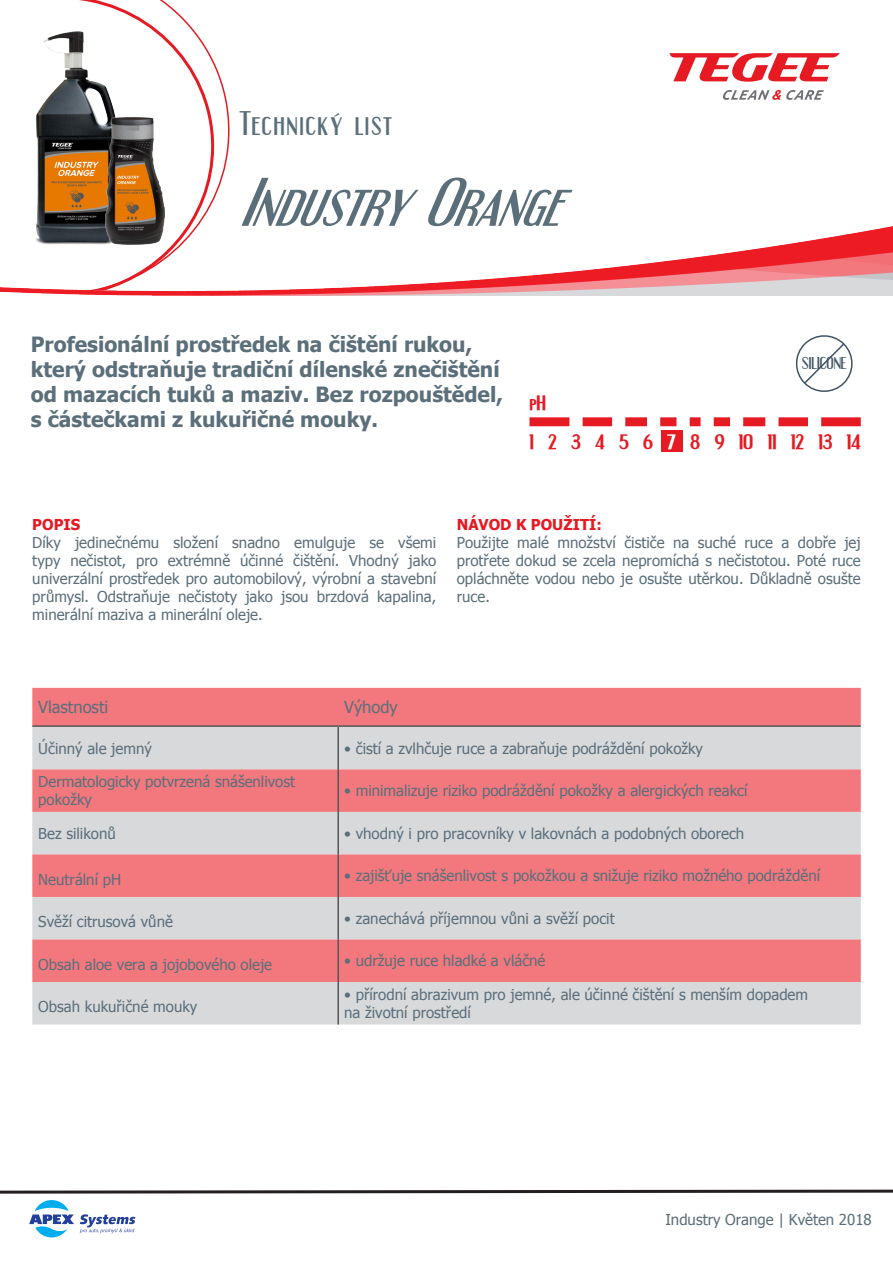
<style>
.page{position:relative;width:893px;height:1263px;background:#fff}
.page>*{position:absolute;margin:0;border:0;box-sizing:border-box;transform-origin:0 0}
.t1{font:italic 60px "Engebrechtre";color:#5b6f7b}
.t2{font:30px "Engebrechtre";letter-spacing:.05em;color:#5b6f7b}
.t3{font:700 21px/25.2px "Tahoma";color:#5b6f7b}
.t4{font:700 18px "Engebrechtre";color:#e51a23}
.t5{font:700 18px "Engebrechtre";color:#fff}
.t6{font:16.5px "Tahoma";color:#5b6f7b}
.t7{font:15px/18px "Tahoma";color:#5b6f7b;text-align:justify}
.t8{font:700 15px "Tahoma";color:#e51a23}
.t9{font:15px "Engebrechtre";color:#3f5364}
</style>
<div class="page">
<svg style="left:71px;top:0;width:159px;height:227px"></svg>
<div style="left:32px;top:688px;width:829px;height:37px;background:#f2787d"></div>
<div style="left:32px;top:727px;width:829px;height:297px;background:#d8d9db"></div>
<svg style="left:32px;top:769px;width:829px;height:213px;fill:#f2787d"></svg>
<hr style="left:32px;top:725px;width:306px;height:2px;background:#555">
<hr style="left:338px;top:725px;width:523px;height:2px;background:#555">
<hr style="left:337px;top:769px;width:2px;height:43px;background:#555">
<hr style="left:337px;top:812px;width:2px;height:42px;background:#555">
<hr style="left:337px;top:854px;width:2px;height:43px;background:#555">
<hr style="left:337px;top:897px;width:2px;height:42px;background:#555">
<hr style="left:337px;top:939px;width:2px;height:43px;background:#555">
<hr style="left:337px;top:727px;width:2px;height:42px;background:#555">
<hr style="left:337px;top:982px;width:2px;height:42px;background:#555">
<svg style="left:0;top:1189px;width:893px;height:48px"></svg>
<svg style="left:670px;top:53px;width:170px;height:29px"></svg>
<svg style="left:723px;top:90px;width:101px;height:10px"></svg>
<svg style="left:529px;top:417px;width:40px;height:9px"></svg>
<svg style="left:583px;top:417px;width:29px;height:9px"></svg>
<div style="left:661px;top:431px;width:21px;height:21px;background:#e51a23"></div>
<svg style="left:625px;top:417px;width:22px;height:9px"></svg>
<svg style="left:660px;top:417px;width:16px;height:9px"></svg>
<svg style="left:690px;top:417px;width:11px;height:9px"></svg>
<svg style="left:714px;top:417px;width:16px;height:9px"></svg>
<svg style="left:743px;top:417px;width:22px;height:9px"></svg>
<svg style="left:778px;top:417px;width:30px;height:9px"></svg>
<svg style="left:821px;top:417px;width:40px;height:9px"></svg>
<svg style="left:795px;top:335px;width:58px;height:57px"></svg>
<img style="left:0;top:227px;width:893px;height:69px">
<img style="left:34px;top:32px;width:84px;height:212px">
<img style="left:106px;top:117px;width:59px;height:127px">
<p class="t2" style="left:240px;top:105px;width:154px">Technický list</p>
<p class="t1" style="left:240px;top:167px;width:348px">IndustryOrange</p>
<p class="t3" style="left:31px;top:330px;width:474px">Profesionální prostředek na čištění rukou, který odstraňuje tradiční dílenské znečištění od mazacích tuků a maziv. Bez rozpouštědel, s částečkami z kukuřičné mouky.</p>
<p class="t4" style="left:529px;top:392px;width:18px">pH</p>
<p class="t9" style="left:802px;top:354px;width:46px">SILICONE</p>
<p class="t4" style="left:529px;top:431px;width:6px">1</p>
<p class="t4" style="left:548px;top:431px;width:10px">2</p>
<p class="t4" style="left:571px;top:431px;width:11px">3</p>
<p class="t4" style="left:595px;top:431px;width:11px">4</p>
<p class="t4" style="left:619px;top:431px;width:11px">5</p>
<p class="t4" style="left:643px;top:431px;width:11px">6</p>
<p class="t5" style="left:667px;top:431px;width:10px">7</p>
<p class="t4" style="left:690px;top:431px;width:12px">8</p>
<p class="t4" style="left:715px;top:431px;width:11px">9</p>
<p class="t4" style="left:739px;top:431px;width:16px">10</p>
<p class="t4" style="left:768px;top:431px;width:10px">11</p>
<p class="t4" style="left:791px;top:431px;width:15px">12</p>
<p class="t4" style="left:818px;top:431px;width:16px">13</p>
<p class="t4" style="left:847px;top:431px;width:15px">14</p>
<p class="t8" style="left:32px;top:514px;width:49px">POPIS</p>
<p class="t7" style="left:32px;top:533px;width:405px">Díky jedinečnému složení snadno emulguje se všemi typy nečistot, pro extrémně účinné čištění. Vhodný jako univerzální prostředek pro automobilový, výrobní a stavební průmysl. Odstraňuje nečistoty jako jsou brzdová kapalina, minerální maziva a minerální oleje.</p>
<p class="t8" style="left:457px;top:514px;width:147px">NÁVOD K POUŽITÍ:</p>
<p class="t7" style="left:457px;top:533px;width:405px">Použijte malé množství čističe na suché ruce a dobře jej protřete dokud se zcela nepromíchá s nečistotou. Poté ruce opláchněte vodou nebo je osušte utěrkou. Důkladně osušte ruce.</p>
<p class="t6" style="left:38px;top:696px;width:71px">Vlastnosti</p>
<p class="t6" style="left:344px;top:696px;width:55px">Výhody</p>
<p class="t7" style="left:38px;top:739px;width:115px">Účinný ale jemný</p>
<p class="t7" style="left:344px;top:739px;width:360px">• čistí a zvlhčuje ruce a zabraňuje podráždění pokožky</p>
<p class="t7" style="left:38px;top:772px;width:258px">Dermatologicky potvrzená snášenlivost pokožky</p>
<p class="t7" style="left:344px;top:781px;width:405px">• minimalizuje riziko podráždění pokožky a alergických reakcí</p>
<p class="t7" style="left:38px;top:824px;width:79px">Bez silikonů</p>
<p class="t7" style="left:344px;top:824px;width:402px">• vhodný i pro pracovníky v lakovnách a podobných oborech</p>
<p class="t7" style="left:38px;top:870px;width:84px">Neutrální pH</p>
<p class="t7" style="left:344px;top:866px;width:477px">• zajišťuje snášenlivost s pokožkou a snižuje riziko možného podráždění</p>
<p class="t7" style="left:38px;top:912px;width:136px">Svěží citrusová vůně</p>
<p class="t7" style="left:344px;top:909px;width:272px">• zanechává příjemnou vůni a svěží pocit</p>
<p class="t7" style="left:38px;top:955px;width:235px">Obsah aloe vera a jojobového oleje</p>
<p class="t7" style="left:344px;top:951px;width:203px">• udržuje ruce hladké a vláčné</p>
<p class="t7" style="left:38px;top:997px;width:160px">Obsah kukuřičné mouky</p>
<p class="t7" style="left:344px;top:985px;width:465px">• přírodní abrazivum pro jemné, ale účinné čištění s menším dopadem</p>
<p class="t7" style="left:344px;top:1003px;width:128px">na životní prostředí</p>
<p class="t7" style="left:665px;top:1209px;width:208px">Industry Orange | Květen 2018</p>
</div>
